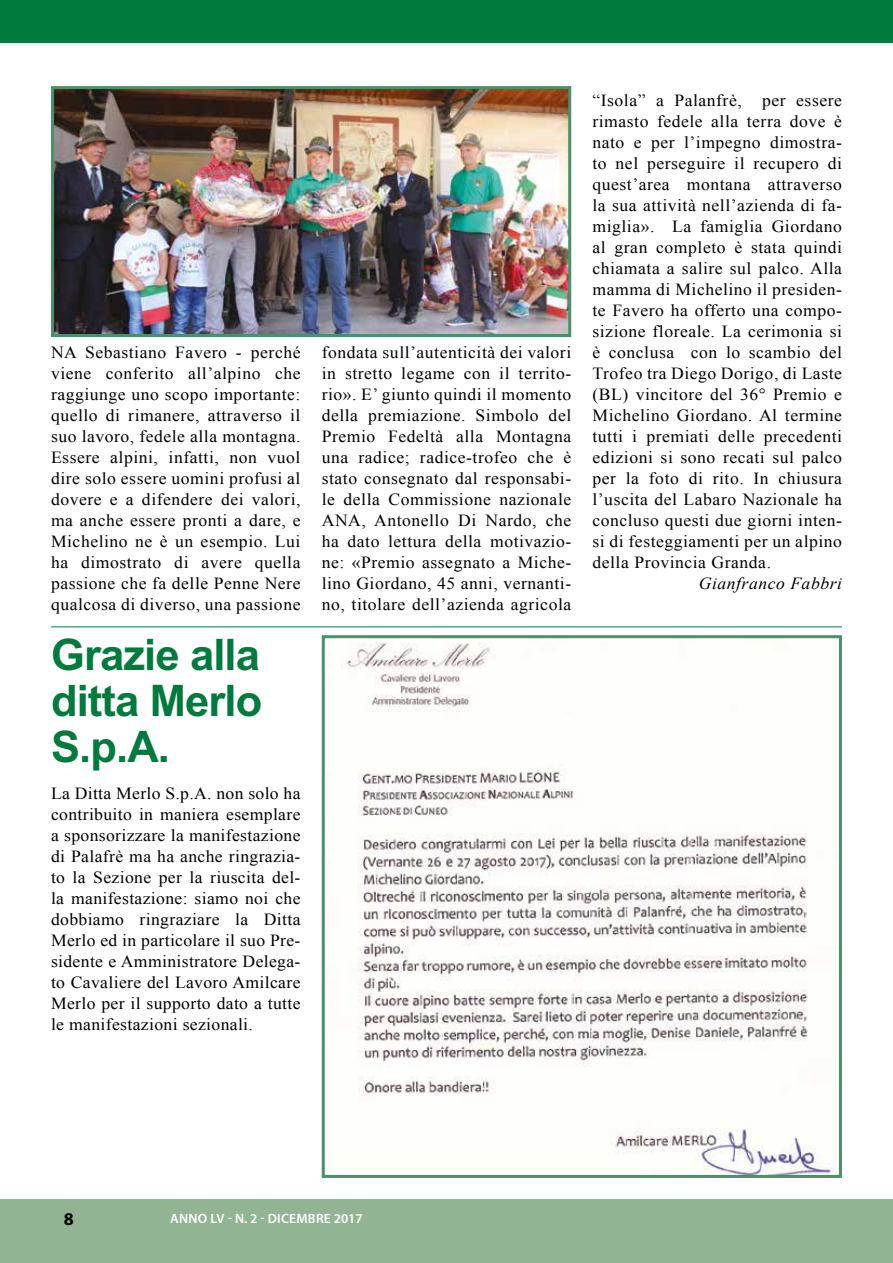
<style>
.page{position:relative;width:893px;height:1263px;background:#fff}
.page>*{position:absolute;margin:0;border:0;box-sizing:border-box;transform-origin:0 0}
.t1{font:700 43.5px/46.2px "M Arial";letter-spacing:-.02em;color:#007b3d;text-align:justify}
.t2{font:700 18px "Myriad Pro";color:#000}
.t3{font:16.95px/21px "Times New Roman";letter-spacing:.03em;color:#000;text-align:justify;scale:1.04 1}
.t4{font:italic 16.95px "Times New Roman";letter-spacing:.03em;color:#000;scale:1.04 1}
.t5{font:600 13.5px "Myriad Pro";letter-spacing:.02em;color:#fff}
</style>
<div class="page">
<img style="left:55px;top:90px;width:512px;height:243px">
<div style="left:51px;top:86px;width:520px;height:251px;border:3px solid #479268"></div>
<hr style="left:51px;top:626px;width:791px;height:1px;background:#007b3d">
<img style="left:341px;top:642px;width:497px;height:532px">
<div style="left:322px;top:635px;width:520px;height:543px;border:3px solid #479268"></div>
<div style="left:0;top:1199px;width:893px;height:64px;background:#91b592"></div>
<div style="left:0;top:0;width:893px;height:43px;background:#007b3d"></div>
<p class="t3" style="left:51px;top:341px;width:241px">NA Sebastiano Favero - perché viene conferito all’alpino che raggiunge uno scopo importante: quello di rimanere, attraverso il suo lavoro, fedele alla montagna.<br>Essere alpini, infatti, non vuol dire solo essere uomini profusi al dovere e a difendere dei valori, ma anche essere pronti a dare, e Michelino ne è un esempio. Lui ha dimostrato di avere quella passione che fa delle Penne Nere qualcosa di diverso, una passione</p>
<p class="t3" style="left:322px;top:341px;width:241px">fondata sull’autenticità dei valori in stretto legame con il territo&shy;rio». E’ giunto quindi il momento della premiazione. Simbolo del Premio Fedeltà alla Montagna una radice; radice-trofeo che è stato consegnato dal responsabi&shy;le della Commissione nazionale ANA, Antonello Di Nardo, che ha dato lettura della motivazio&shy;ne: «Premio assegnato a Miche&shy;lino Giordano, 45 anni, vernanti&shy;no, titolare dell’azienda agricola</p>
<h1 class="t1" style="left:51px;top:631px;width:213px">Grazie alla ditta Merlo S.p.A.</h1>
<p class="t3" style="left:51px;top:782px;width:241px">La Ditta Merlo S.p.A. non solo ha contribuito in maniera esemplare a sponsorizzare la manifestazione di Palafrè ma ha anche ringrazia&shy;to la Sezione per la riuscita del&shy;la manifestazione: siamo noi che dobbiamo ringraziare la Ditta Merlo ed in particolare il suo Pre&shy;sidente e Amministratore Delega&shy;to Cavaliere del Lavoro Amilcare Merlo per il supporto dato a tutte le manifestazioni sezionali.</p>
<p class="t3" style="left:592px;top:89px;width:241px">“Isola” a Palanfrè, per essere rimasto fedele alla terra dove è nato e per l’impegno dimostra&shy;to nel perseguire il recupero di quest’area montana attraverso la sua attività nell’azienda di fa&shy;miglia». La famiglia Giordano al gran completo è stata quindi chiamata a salire sul palco. Alla mamma di Michelino il presiden&shy;te Favero ha offerto una compo&shy;sizione floreale. La cerimonia si è conclusa con lo scambio del Trofeo tra Diego Dorigo, di Laste (BL) vincitore del 36° Premio e Michelino Giordano. Al termine tutti i premiati delle precedenti edizioni si sono recati sul palco per la foto di rito. In chiusura l’uscita del Labaro Nazionale ha concluso questi due giorni inten&shy;si di festeggiamenti per un alpino della Provincia Granda.</p>
<p class="t4" style="left:699px;top:571px;width:139px">Gianfranco Fabbri</p>
<p class="t2" style="left:64px;top:1207px;width:11px">8</p>
<p class="t5" style="left:170px;top:1210px;width:194px">ANNO LV - N. 2 - DICEMBRE 2017</p>
</div>
